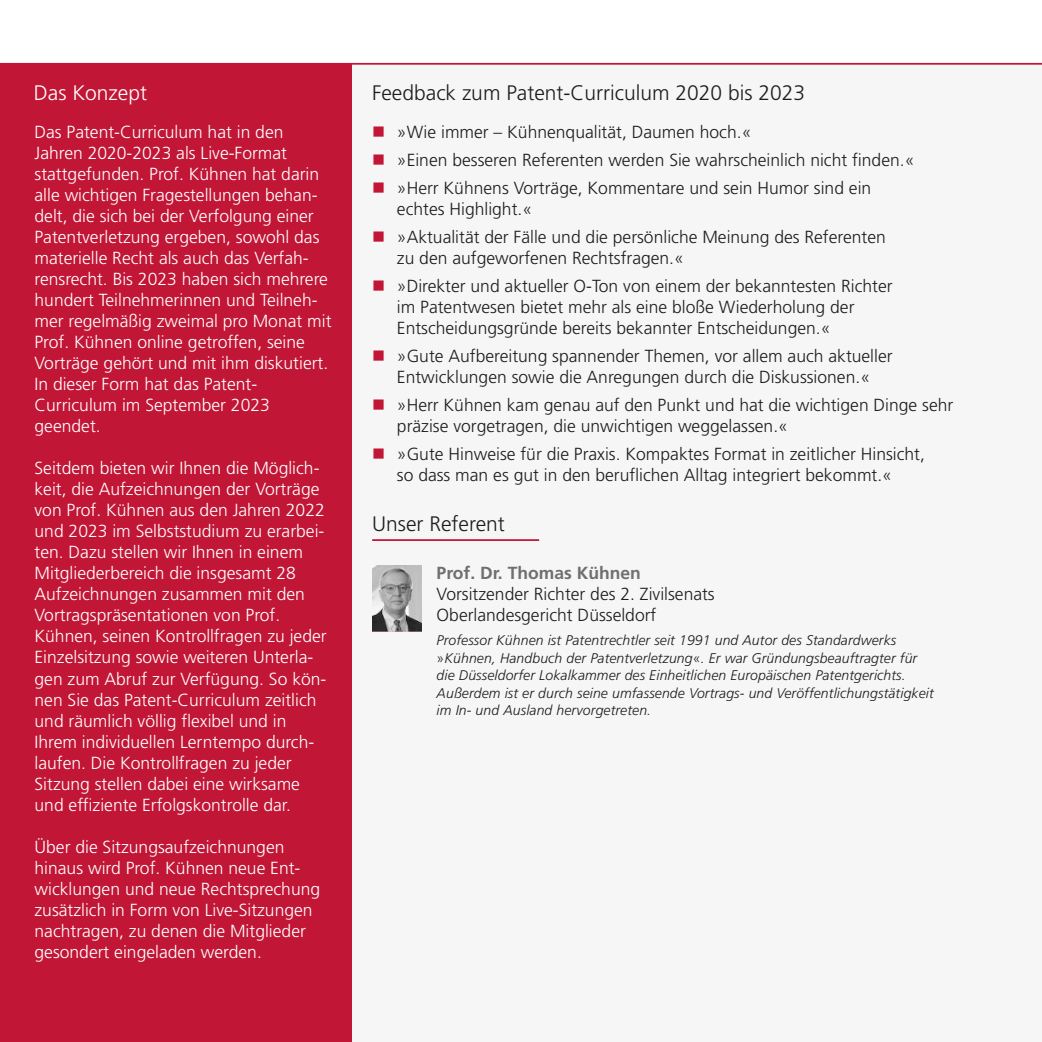
<style>
.page{position:relative;width:1042px;height:1042px;background:#fff}
.page>*{position:absolute;margin:0;border:0;box-sizing:border-box;transform-origin:0 0}
.t1{font:300 21px "Frutiger LT Pro";color:#1d1d1b}
.t2{font:300 21px "Frutiger LT Pro";color:#fff}
.t3{font:300 17.5px/21px "Frutiger LT Pro";color:#fff}
.t4{font:300 17.5px/21px "Frutiger LT Pro";color:#1d1d1b}
.t5{font:700 17.5px "Frutiger LT Pro";color:#6f6f6e}
.t6{font:italic 300 14px/17.5px "Frutiger LT Pro";letter-spacing:.01em;color:#1d1d1b}
.s1{font-style:normal}
</style>
<div class="page">
<hr style="left:0;top:0;width:1px;height:65px;background:#c21636">
<div style="left:0;top:64px;width:352px;height:978px;background:#c21636"></div>
<div style="left:352px;top:65px;width:690px;height:977px;background:#f6f6f6"></div>
<hr style="left:0;top:65px;width:1px;height:977px;background:#f1f1f1">
<hr style="left:0;top:63px;width:1042px;height:2px;background:#c21636">
<hr style="left:372px;top:539px;width:167px;height:2px;background:#c21636">
<img style="left:372px;top:565px;width:50px;height:67px">
<p class="t2" style="left:34px;top:84px;width:115px">Das Konzept</p>
<p class="t1" style="left:372px;top:84px;width:434px">Feedback zum Patent-Curriculum 2020 bis 2023</p>
<p class="t3" style="left:35px;top:123px;width:298px">Das Patent-Curriculum hat in den Jahren 2020-2023 als Live-Format stattgefunden. Prof. Kühnen hat darin alle wichtigen Fragestellungen behan&shy;delt, die sich bei der Verfolgung einer Patentverletzung ergeben, sowohl das materielle Recht als auch das Verfah&shy;rensrecht. Bis 2023 haben sich mehrere hundert Teilnehmerinnen und Teilneh&shy;mer regelmäßig zweimal pro Monat mit Prof. Kühnen online getroffen, seine Vorträge gehört und mit ihm diskutiert.<br>In dieser Form hat das Patent-Curriculum im September 2023 geendet.</p>
<p class="t3" style="left:35px;top:459px;width:294px">Seitdem bieten wir Ihnen die Möglich&shy;keit, die Aufzeichnungen der Vorträge von Prof. Kühnen aus den Jahren 2022 und 2023 im Selbststudium zu erarbei&shy;ten. Dazu stellen wir Ihnen in einem Mitgliederbereich die insgesamt 28<br>Aufzeichnungen zusammen mit den Vortragspräsentationen von Prof.<br>Kühnen, seinen Kontrollfragen zu jeder Einzelsitzung sowie weiteren Unterla&shy;gen zum Abruf zur Verfügung. So kön&shy;nen Sie das Patent-Curriculum zeitlich und räumlich völlig flexibel und in Ihrem individuellen Lerntempo durch&shy;laufen. Die Kontrollfragen zu jeder Sitzung stellen dabei eine wirksame und effiziente Erfolgskontrolle dar.</p>
<p class="t3" style="left:35px;top:837px;width:287px">Über die Sitzungsaufzeichnungen hinaus wird Prof. Kühnen neue Ent&shy;wicklungen und neue Rechtsprechung zusätzlich in Form von Live-Sitzungen nachtragen, zu denen die Mitglieder gesondert eingeladen werden.</p>
<p class="t4" style="left:397px;top:120px;width:519px;line-height:28px">»Wie immer – Kühnenqualität, Daumen hoch.«<br>»Einen besseren Referenten werden Sie wahrscheinlich nicht finden.« »Herr Kühnens Vorträge, Kommentare und sein Humor sind ein</p>
<p class="t4" style="left:397px;top:197px;width:490px;line-height:28px">echtes Highlight.«<br>»Aktualität der Fälle und die persönliche Meinung des Referenten</p>
<p class="t4" style="left:397px;top:246px;width:497px;line-height:28px">zu den aufgeworfenen Rechtsfragen.«<br>»Direkter und aktueller O-Ton von einem der bekanntesten Richter</p>
<p class="t4" style="left:397px;top:298px;width:459px">im Patentwesen bietet mehr als eine bloße Wiederholung der<br>Entscheidungsgründe bereits bekannter Entscheidungen.«</p>
<p class="t4" style="left:397px;top:347px;width:497px">»Gute Aufbereitung spannender Themen, vor allem auch aktueller<br>Entwicklungen sowie die Anregungen durch die Diskussionen.«</p>
<p class="t4" style="left:397px;top:396px;width:558px">»Herr Kühnen kam genau auf den Punkt und hat die wichtigen Dinge sehr präzise vorgetragen, die unwichtigen weggelassen.«</p>
<p class="t4" style="left:397px;top:445px;width:529px">»Gute Hinweise für die Praxis. Kompaktes Format in zeitlicher Hinsicht, so dass man es gut in den beruflichen Alltag integriert bekommt.«</p>
<p class="t1" style="left:372px;top:516px;width:134px">Unser Referent</p>
<p class="t5" style="left:437px;top:565px;width:206px">Prof. Dr. Thomas Kühnen</p>
<p class="t4" style="left:437px;top:585px;width:280px">Vorsitzender Richter des 2. Zivilsenats<br>Oberlandesgericht Düsseldorf</p>
<p class="t6" style="left:437px;top:633px;width:498px">Professor Kühnen ist Patentrechtler seit 1991 und Autor des Standardwerks <span class="s1">»</span>Kühnen, Handbuch der Patentverletzung<span class="s1">«</span>. Er war Gründungsbeauftragter für die Düsseldorfer Lokalkammer des Einheitlichen Europäischen Patentgerichts.<br>Außerdem ist er durch seine umfassende Vortrags- und Veröffentlichungstätigkeit im In- und Ausland hervorgetreten.</p>
</div>
